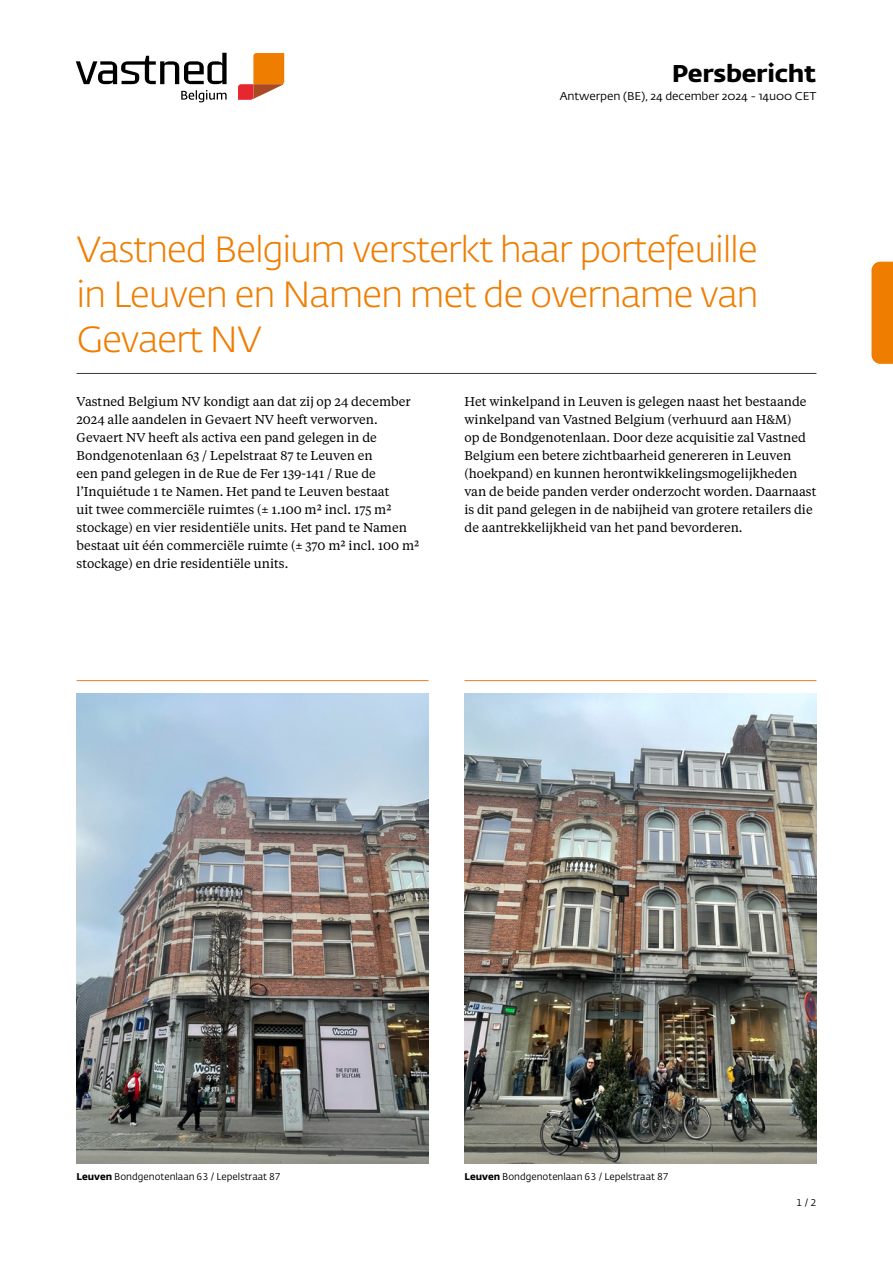
<style>
.page{position:relative;width:893px;height:1263px;background:#fff}
.page>*{position:absolute;margin:0;border:0;box-sizing:border-box;transform-origin:0 0}
.t1{font:300 36px/45px "Fedra Sans Std";letter-spacing:-.035em;color:#ef7d00;text-align:justify;scale:1.05 1}
.t2{font:700 24px "Fedra Sans Std";letter-spacing:-.01em;color:#000;scale:1.05 1}
.t3{font:12.75px/18px "Tiempos Text";color:#000}
.t4{font:11.25px "Fedra Sans Std";letter-spacing:-.01em;color:#000;scale:1.05 1}
.t5{font:9.75px "Fedra Sans Std";color:#000}
.s1{font-weight:700}
</style>
<div class="page">
<hr style="left:77px;top:373px;width:739px;height:1px;background:#373a3b">
<svg style="left:181px;top:90px;width:46px;height:12px"></svg>
<svg style="left:76px;top:53px;width:151px;height:31px"></svg>
<svg style="left:238px;top:53px;width:46px;height:47px"></svg>
<div style="left:872px;top:262px;width:21px;height:102px;background:#ef7d00"></div>
<img style="left:77px;top:694px;width:351px;height:469px">
<img style="left:464px;top:694px;width:352px;height:469px">
<hr style="left:77px;top:680px;width:351px;height:1px;background:#ed7d23">
<hr style="left:464px;top:680px;width:352px;height:1px;background:#ed7d23">
<h2 class="t2" style="left:672px;top:58px;width:139px">Persbericht</h2>
<p class="t4" style="left:560px;top:89px;width:246px">Antwerpen (BE), 24 december 2024 - 14u00 CET</p>
<h1 class="t1" style="left:77px;top:227px;width:651px">Vastned Belgium versterkt haar portefeuille in Leuven en Namen met de overname van Gevaert NV</h1>
<p class="t3" style="left:77px;top:392px;width:344px">Vastned Belgium NV kondigt aan dat zij op 24 december 2024 alle aandelen in Gevaert NV heeft verworven.<br>Gevaert NV heeft als activa een pand gelegen in de Bondgenotenlaan 63 / Lepelstraat 87 te Leuven en<br>een pand gelegen in de Rue de Fer 139-141 / Rue de l’Inquiétude 1 te Namen. Het pand te Leuven bestaat<br>uit twee commerciële ruimtes (± 1.100 m² incl. 175 m² stockage) en vier residentiële units. Het pand te Namen bestaat uit één commerciële ruimte (± 370 m² incl. 100 m² stockage) en drie residentiële units.</p>
<p class="t3" style="left:464px;top:392px;width:353px">Het winkelpand in Leuven is gelegen naast het bestaande winkelpand van Vastned Belgium (verhuurd aan H&amp;M)<br>op de Bondgenotenlaan. Door deze acquisitie zal Vastned Belgium een betere zichtbaarheid genereren in Leuven (hoekpand) en kunnen herontwikkelingsmogelijkheden van de beide panden verder onderzocht worden. Daarnaast is dit pand gelegen in de nabijheid van grotere retailers die de aantrekkelijkheid van het pand bevorderen.</p>
<p class="t5" style="left:77px;top:1170px;width:206px"><span class="s1">Leuven</span> Bondgenotenlaan 63 / Lepelstraat 87</p>
<p class="t5" style="left:464px;top:1170px;width:206px"><span class="s1">Leuven</span> Bondgenotenlaan 63 / Lepelstraat 87</p>
<p class="t5" style="left:796px;top:1196px;width:21px">1 / 2</p>
</div>
